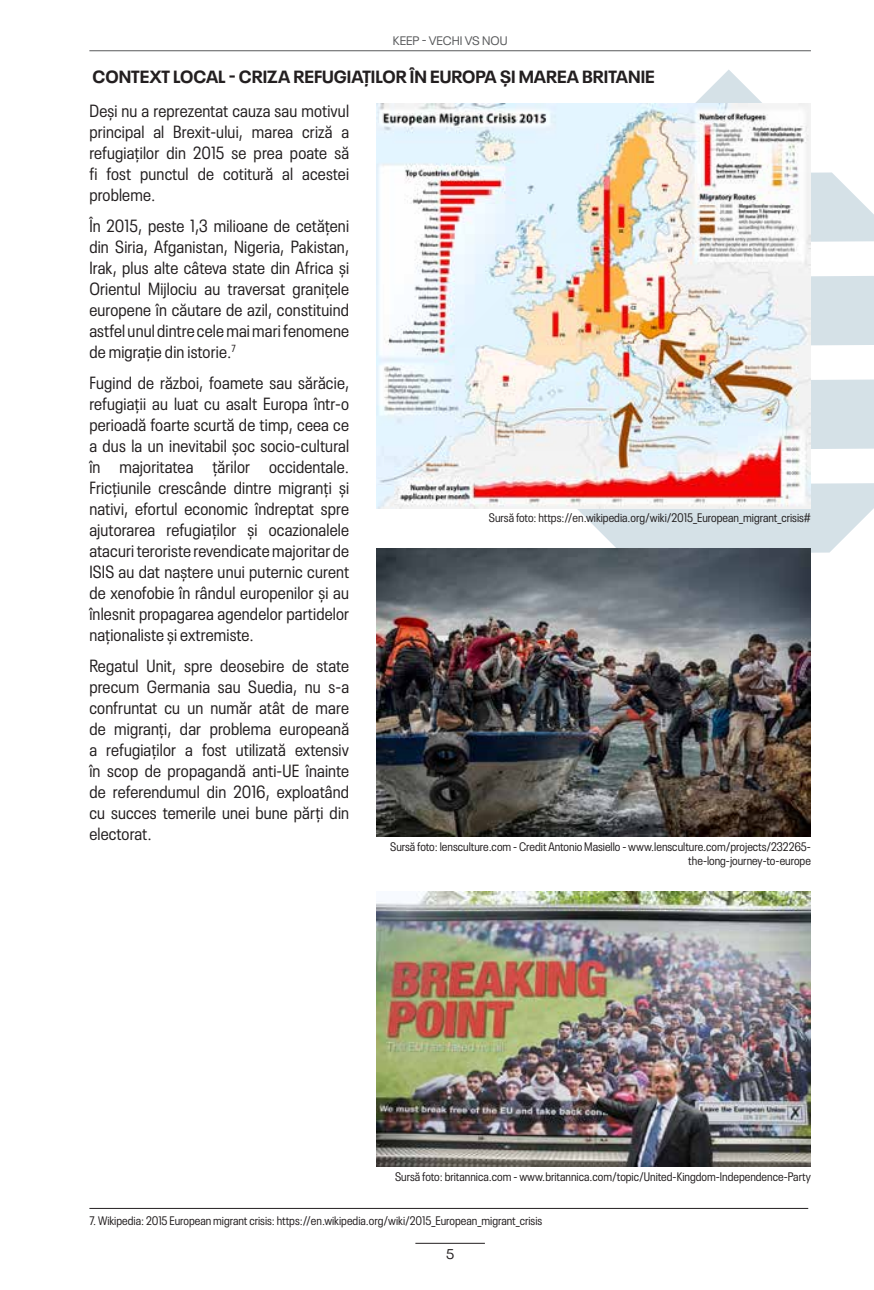
<style>
.page{position:relative;width:874px;height:1290px;background:#fff}
.page>*{position:absolute;margin:0;border:0;box-sizing:border-box;transform-origin:0 0}
.t1{font:condensed 17.5px/21px "Neue Plak";letter-spacing:.01em;color:#231f20;text-align:justify}
.t2{font:700 17.5px "Neue Plak";color:#231f20}
.t3{font:14px "Neue Plak";color:#231f20}
.t4{font:condensed 12.25px/14.7px "Neue Plak";color:#231f20;text-align:right}
.t5{font:12.25px "Neue Plak";color:#58595b}
</style>
<div class="page">
<hr style="left:89px;top:50px;width:721px;height:1px;background:#58595b">
<hr style="left:415px;top:1243px;width:69px;height:1px;background:#231f20">
<svg style="left:450px;top:70px;width:423px;height:587px"></svg>
<hr style="left:89px;top:1208px;width:718px;height:1px;background:#231f20">
<img style="left:376px;top:103px;width:434px;height:406px">
<img style="left:376px;top:549px;width:434px;height:287px">
<img style="left:376px;top:891px;width:434px;height:276px">
<p class="t5" style="left:392px;top:32px;width:116px">KEEP - VECHI VS NOU</p>
<p class="t2" style="left:92px;top:63px;width:563px">CONTEXT LOCAL - CRIZA REFUGIAȚILOR ÎN EUROPA ȘI MAREA BRITANIE</p>
<p class="t1" style="left:89px;top:99px;width:261px">Deși nu a reprezentat cauza sau motivul principal al Brexit-ului, marea criză a refugiaților din 2015 se prea poate să fi fost punctul de cotitură al acestei probleme.</p>
<p class="t1" style="left:89px;top:214px;width:261px">În 2015, peste 1,3 milioane de cetățeni din Siria, Afganistan, Nigeria, Pakistan, Irak, plus alte câteva state din Africa și Orientul Mijlociu au traversat granițele europene în căutare de azil, constituind astfel unul dintre cele mai mari fenomene de migrație din istorie.<sup>7</sup></p>
<p class="t1" style="left:89px;top:370px;width:261px">Fugind de război, foamete sau sărăcie, refugiații au luat cu asalt Europa într-o perioadă foarte scurtă de timp, ceea ce a dus la un inevitabil șoc socio-cultural în majoritatea țărilor occidentale.<br>Fricțiunile crescânde dintre migranți și nativi, efortul economic îndreptat spre ajutorarea refugiaților și ocazionalele atacuri teroriste revendicate majoritar de ISIS au dat naștere unui puternic curent de xenofobie în rândul europenilor și au înlesnit propagarea agendelor partidelor naționaliste și extremiste.</p>
<p class="t1" style="left:89px;top:653px;width:261px">Regatul Unit, spre deosebire de state precum Germania sau Suedia, nu s-a confruntat cu un număr atât de mare de migranți, dar problema europeană a refugiaților a fost utilizată extensiv în scop de propagandă anti-UE înainte de referendumul din 2016, exploatând cu succes temerile unei bune părți din electorat.</p>
<p class="t4" style="left:488px;top:509px;width:323px">Sursă foto: https://en.wikipedia.org/wiki/2015_European_migrant_crisis#</p>
<p class="t4" style="left:390px;top:838px;width:422px">Sursă foto: lensculture.com - Credit Antonio Masiello - www.lensculture.com/projects/232265- the-long-journey-to-europe</p>
<p class="t4" style="left:395px;top:1168px;width:417px">Sursă foto: britannica.com - www.britannica.com/topic/United-Kingdom-Independence-Party</p>
<p class="t4" style="left:89px;top:1212px;width:454px">7. Wikipedia: 2015 European migrant crisis: https://en.wikipedia.org/wiki/2015_European_migrant_crisis</p>
<p class="t3" style="left:446px;top:1243px;width:10px">5</p>
</div>
